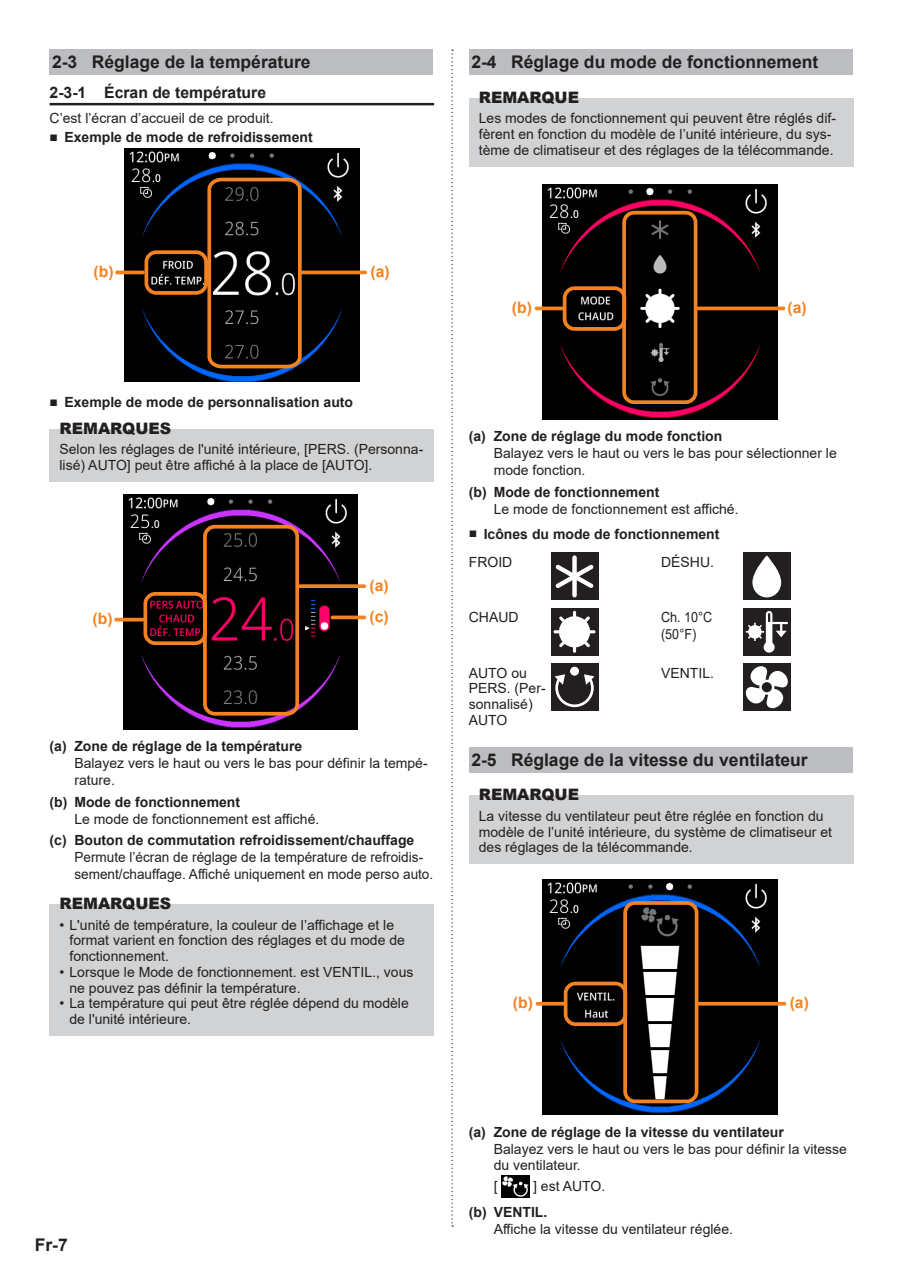
<style>
.page{position:relative;width:903px;height:1275px;background:#fff}
.page>*{position:absolute;margin:0;border:0;box-sizing:border-box;transform-origin:0 0}
.t1{font:700 17.5px "Arial";color:#231f20}
.t2{font:900 15.75px "Arial";color:#231f20}
.t3{font:700 15.75px "Arial";color:#f58220}
.t4{font:700 15.75px "Arial";color:#231f20}
.t5{font:14px/15.8px "Arial";color:#231f20}
.t6{font:700 14px "Arial";color:#231f20}
.t7{font:14px/16.8px "Arial";color:#231f20;scale:.9 1}
</style>
<div class="page">
<svg style="left:451px;top:50px;width:2px;height:1177px"></svg>
<hr style="left:50px;top:103px;width:384px;height:2px;background:#231f20">
<div style="left:50px;top:50px;width:383px;height:25px;background:#bcbdc0"></div>
<img style="left:124px;top:149px;width:235px;height:232px">
<hr style="left:117px;top:271px;width:26px;height:3px;background:#f58220">
<div style="left:144px;top:250px;width:64px;height:45px;border:4px solid #f58220;border-radius:10px"></div>
<svg style="left:206px;top:176px;width:98px;height:194px;background:#281c11"></svg>
<hr style="left:300px;top:271px;width:65px;height:3px;background:#f58220">
<div style="left:50px;top:429px;width:384px;height:53px;background:#d1d2d4"></div>
<img style="left:123px;top:495px;width:235px;height:234px">
<hr style="left:116px;top:618px;width:27px;height:3px;background:#f58220">
<hr style="left:332px;top:616px;width:32px;height:3px;background:#f58220">
<div style="left:143px;top:592px;width:64px;height:53px;border:4px solid #f58220;border-radius:10px"></div>
<svg style="left:299px;top:584px;width:65px;height:4px"></svg>
<div style="left:203px;top:525px;width:96px;height:191px;border:4px solid #f58220;border-radius:10px"></div>
<div style="left:50px;top:904px;width:384px;height:132px;background:#d1d2d4"></div>
<div style="left:469px;top:50px;width:383px;height:25px;background:#bcbdc0"></div>
<div style="left:469px;top:98px;width:384px;height:69px;background:#d1d2d4"></div>
<img style="left:542px;top:184px;width:235px;height:236px">
<hr style="left:536px;top:307px;width:26px;height:3px;background:#f58220">
<hr style="left:698px;top:307px;width:85px;height:3px;background:#f58220">
<div style="left:622px;top:211px;width:75px;height:193px;border:4px solid #f58220;border-radius:10px"></div>
<div style="left:563px;top:286px;width:63px;height:45px;border:4px solid #f58220;border-radius:10px"></div>
<div style="left:551px;top:553px;width:47px;height:47px;background:#231f20"></div>
<svg style="left:555px;top:555px;width:39px;height:42px"></svg>
<div style="left:743px;top:553px;width:47px;height:47px;background:#231f20"></div>
<svg style="left:752px;top:555px;width:29px;height:42px"></svg>
<div style="left:551px;top:608px;width:47px;height:48px;background:#231f20"></div>
<svg style="left:553px;top:611px;width:42px;height:42px"></svg>
<div style="left:743px;top:608px;width:47px;height:48px;background:#231f20"></div>
<svg style="left:746px;top:611px;width:42px;height:42px"></svg>
<svg style="left:748px;top:625px;width:14px;height:14px"></svg>
<div style="left:748px;top:625px;width:14px;height:14px;background:#fff;border-radius:50%"></div>
<div style="left:551px;top:663px;width:47px;height:48px;background:#231f20"></div>
<div style="left:570px;top:667px;width:9px;height:9px;background:#fff;border-radius:50%"></div>
<svg style="left:554px;top:674px;width:40px;height:33px"></svg>
<div style="left:743px;top:663px;width:47px;height:48px;background:#231f20"></div>
<svg style="left:745px;top:666px;width:43px;height:42px"></svg>
<div style="left:469px;top:747px;width:383px;height:25px;background:#bcbdc0"></div>
<div style="left:469px;top:796px;width:384px;height:68px;background:#d1d2d4"></div>
<img style="left:542px;top:879px;width:236px;height:235px">
<svg style="left:537px;top:1002px;width:26px;height:4px"></svg>
<svg style="left:699px;top:1002px;width:85px;height:4px"></svg>
<div style="left:623px;top:901px;width:75px;height:202px;border:4px solid #f58220;border-radius:10px"></div>
<div style="left:564px;top:982px;width:63px;height:44px;border:4px solid #f58220;border-radius:10px"></div>
<img style="left:501px;top:1175px;width:28px;height:22px">
<p class="t1" style="left:52px;top:50px;width:260px">2-3 Réglage de la température</p>
<p class="t4" style="left:50px;top:82px;width:218px">2-3-1 Écran de température</p>
<p class="t5" style="left:50px;top:110px;width:226px">C’est l’écran d’accueil de ce produit.</p>
<p class="t6" style="left:50px;top:127px;width:265px">■ Exemple de mode de refroidissement</p>
<p class="t1" style="left:471px;top:50px;width:348px">2-4 Réglage du mode de fonctionnement</p>
<p class="t2" style="left:479px;top:86px;width:102px">REMARQUE</p>
<p class="t5" style="left:479px;top:110px;width:359px">Les modes de fonctionnement qui peuvent être réglés dif&shy;fèrent en fonction du modèle de l’unité intérieure, du sys&shy;tème de climatiseur et des réglages de la télécommande.</p>
<p class="t3" style="left:94px;top:260px;width:22px">(b)</p>
<p class="t3" style="left:370px;top:260px;width:21px">(a)</p>
<p class="t6" style="left:50px;top:392px;width:305px">■ Exemple de mode de personnalisation auto</p>
<p class="t2" style="left:60px;top:417px;width:113px">REMARQUES</p>
<p class="t5" style="left:60px;top:441px;width:365px">Selon les réglages de l'unité intérieure, [PERS. (Personna&shy;lisé) AUTO] peut être affiché à la place de [AUTO].</p>
<p class="t3" style="left:369px;top:574px;width:21px">(a)</p>
<p class="t3" style="left:93px;top:608px;width:22px">(b)</p>
<p class="t3" style="left:369px;top:605px;width:21px">(c)</p>
<p class="t6" style="left:50px;top:737px;width:254px">(a) Zone de réglage de la température</p>
<p class="t5" style="left:74px;top:755px;width:355px;line-height:16.8px">Balayez vers le haut ou vers le bas pour définir la tempé&shy;rature.</p>
<p class="t6" style="left:50px;top:792px;width:192px">(b) Mode de fonctionnement</p>
<p class="t5" style="left:74px;top:811px;width:246px">Le mode de fonctionnement est affiché.</p>
<p class="t6" style="left:50px;top:831px;width:366px">(c) Bouton de commutation refroidissement/chauffage</p>
<p class="t5" style="left:74px;top:849px;width:360px;line-height:16.8px">Permute l’écran de réglage de la température de refroidis&shy;sement/chauffage. Affiché uniquement en mode perso auto.</p>
<p class="t2" style="left:60px;top:892px;width:113px">REMARQUES</p>
<p class="t5" style="left:69px;top:917px;width:337px;text-indent:-10px">• L'unité de température, la couleur de l’affichage et le format varient en fonction des réglages et du mode de fonctionnement.</p>
<p class="t5" style="left:69px;top:964px;width:345px;text-indent:-10px">• Lorsque le Mode de fonctionnement. est VENTIL., vous ne pouvez pas définir la température.</p>
<p class="t5" style="left:69px;top:995px;width:341px;text-indent:-10px">• La température qui peut être réglée dépend du modèle de l'unité intérieure.</p>
<p class="t3" style="left:512px;top:296px;width:22px">(b)</p>
<p class="t3" style="left:787px;top:296px;width:21px">(a)</p>
<p class="t6" style="left:469px;top:427px;width:255px">(a) Zone de réglage du mode fonction</p>
<p class="t5" style="left:494px;top:445px;width:345px;line-height:16.8px">Balayez vers le haut ou vers le bas pour sélectionner le mode fonction.</p>
<p class="t6" style="left:469px;top:482px;width:192px">(b) Mode de fonctionnement</p>
<p class="t5" style="left:494px;top:501px;width:246px">Le mode de fonctionnement est affiché.</p>
<p class="t6" style="left:469px;top:524px;width:252px">■ Icônes du mode de fonctionnement</p>
<p class="t5" style="left:469px;top:554px;width:45px">FROID</p>
<p class="t5" style="left:661px;top:554px;width:54px">DÉSHU.</p>
<p class="t5" style="left:469px;top:609px;width:51px">CHAUD</p>
<p class="t7" style="left:661px;top:609px;width:58px">Ch. 10°C (50°F)</p>
<p class="t5" style="left:469px;top:665px;width:78px">AUTO ou<br>PERS. (Per&shy;sonnalisé)<br>AUTO</p>
<p class="t5" style="left:661px;top:665px;width:54px">VENTIL.</p>
<p class="t1" style="left:471px;top:747px;width:338px">2-5 Réglage de la vitesse du ventilateur</p>
<p class="t2" style="left:479px;top:783px;width:102px">REMARQUE</p>
<p class="t5" style="left:479px;top:808px;width:355px">La vitesse du ventilateur peut être réglée en fonction du modèle de l’unité intérieure, du système de climatiseur et des réglages de la télécommande.</p>
<p class="t3" style="left:513px;top:992px;width:22px">(b)</p>
<p class="t3" style="left:790px;top:992px;width:21px">(a)</p>
<p class="t1" style="left:35px;top:1232px;width:35px">Fr-7</p>
<p class="t6" style="left:469px;top:1122px;width:317px">(a) Zone de réglage de la vitesse du ventilateur</p>
<p class="t5" style="left:494px;top:1140px;width:355px;line-height:16.8px">Balayez vers le haut ou vers le bas pour définir la vitesse du ventilateur.</p>
<p class="t5" style="left:494px;top:1178px;width:5px">[</p>
<p class="t5" style="left:533px;top:1178px;width:74px">] est AUTO.</p>
<p class="t6" style="left:469px;top:1202px;width:80px">(b) VENTIL.</p>
<p class="t5" style="left:494px;top:1221px;width:241px">Affiche la vitesse du ventilateur réglée.</p>
</div>
